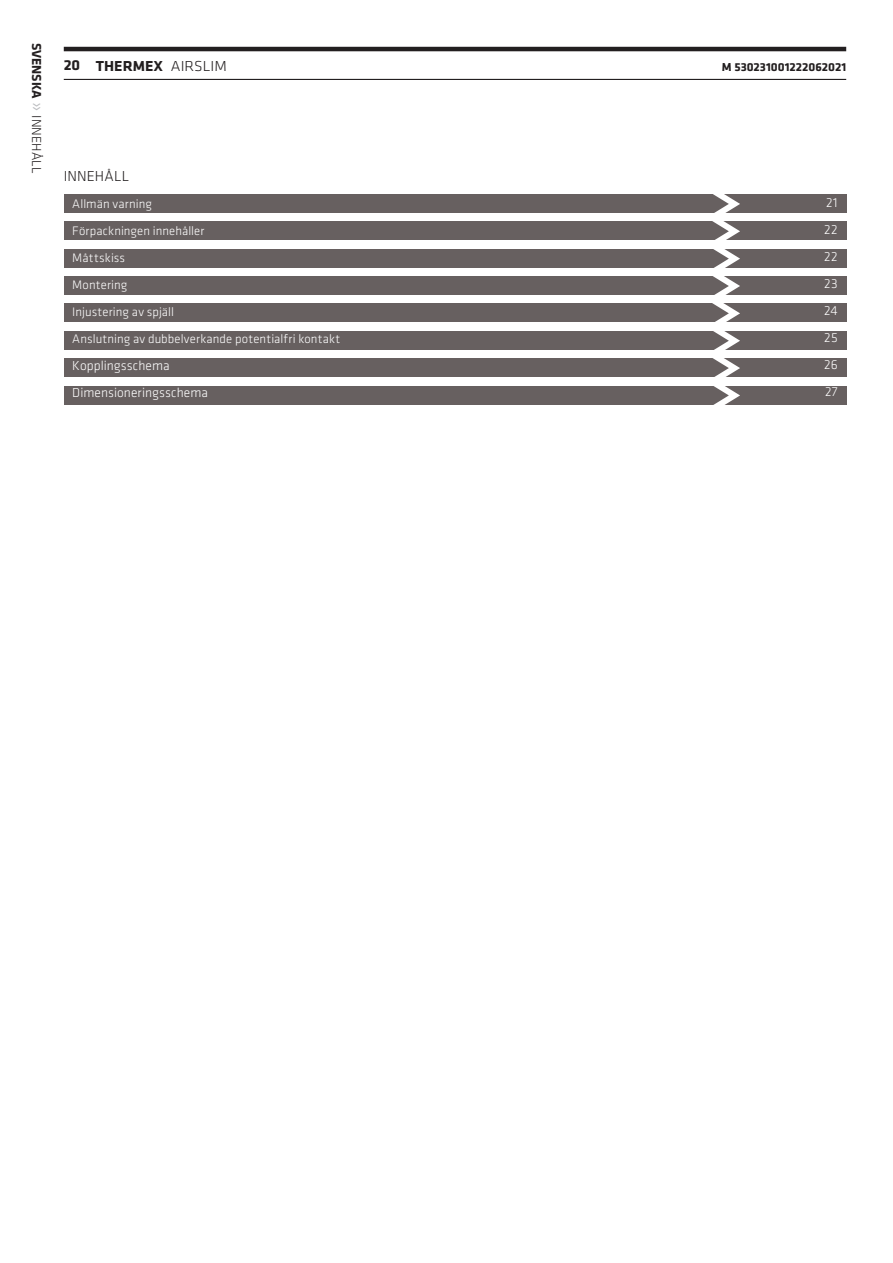
<style>
.page{position:relative;width:893px;height:1263px;background:#fff}
.page>*{position:absolute;margin:0;border:0;box-sizing:border-box;transform-origin:0 0}
.t1{font:700 15px "Klavika";color:#231f20;scale:1.04 1}
.indhold{font:300 15px "Klavika";letter-spacing:.005em;color:#231f20}
.indhold-2{font:300 13.5px "Klavika";letter-spacing:.005em;color:#fff}
.t2{font:300 13.5px "Klavika";color:#231f20}
.indhold-3{font:300 12.75px "Klavika";letter-spacing:.005em;color:#fff}
.t3{font:700 12px "Klavika";color:#231f20;scale:1.04 1}
.s1{font-weight:700}
.s2{font-size:19.65px;color:#bcbdc0}
.s3{font-weight:300}
</style>
<div class="page">
<hr style="left:64px;top:47px;width:782px;height:4px;background:#231f20">
<hr style="left:64px;top:79px;width:782px;height:1px;background:#231f20">
<div style="left:64px;top:304px;width:782px;height:18px;background:#676060"></div>
<svg style="left:711px;top:303px;width:29px;height:19px"></svg>
<div style="left:64px;top:194px;width:782px;height:19px;background:#676060"></div>
<svg style="left:713px;top:194px;width:27px;height:19px"></svg>
<div style="left:64px;top:276px;width:782px;height:19px;background:#676060"></div>
<svg style="left:713px;top:276px;width:27px;height:19px"></svg>
<div style="left:64px;top:249px;width:782px;height:18px;background:#676060"></div>
<svg style="left:711px;top:249px;width:29px;height:19px"></svg>
<div style="left:64px;top:222px;width:782px;height:18px;background:#676060"></div>
<svg style="left:711px;top:221px;width:29px;height:19px"></svg>
<div style="left:64px;top:386px;width:782px;height:18px;background:#676060"></div>
<svg style="left:711px;top:386px;width:29px;height:19px"></svg>
<div style="left:64px;top:358px;width:782px;height:19px;background:#676060"></div>
<svg style="left:712px;top:358px;width:28px;height:19px"></svg>
<div style="left:64px;top:331px;width:782px;height:18px;background:#676060"></div>
<svg style="left:711px;top:331px;width:29px;height:19px"></svg>
<p class="t2" style="left:45px;top:43px;width:132px;rotate:90deg"><span class="s1">SVENSKA</span> <span class="s2">»</span> INNEHÅLL</p>
<p class="t1" style="left:64px;top:55px;width:158px">20 THERMEX <span class="s3">AIRSLIM</span></p>
<p class="t3" style="left:722px;top:58px;width:121px">M 530231001222062021</p>
<p class="indhold" style="left:64px;top:167px;width:67px">INNEHÅLL</p>
<p class="indhold-3" style="left:72px;top:196px;width:81px">Allmän varning</p>
<p class="indhold-3" style="left:72px;top:223px;width:134px">Förpackningen innehåller</p>
<p class="indhold-3" style="left:72px;top:250px;width:54px">Måttskiss</p>
<p class="indhold-3" style="left:72px;top:277px;width:57px">Montering</p>
<p class="indhold-3" style="left:72px;top:304px;width:103px">Injustering av spjäll</p>
<p class="indhold-3" style="left:72px;top:331px;width:269px">Anslutning av dubbelverkande potentialfri kontakt</p>
<p class="indhold-2" style="left:72px;top:358px;width:99px">Kopplingsschema</p>
<p class="indhold-2" style="left:72px;top:385px;width:137px">Dimensioneringsschema</p>
<p class="indhold-2" style="left:826px;top:195px;width:13px">21</p>
<p class="indhold-2" style="left:824px;top:222px;width:15px">22</p>
<p class="indhold-2" style="left:824px;top:249px;width:15px">22</p>
<p class="indhold-2" style="left:824px;top:276px;width:15px">23</p>
<p class="indhold-2" style="left:824px;top:303px;width:15px">24</p>
<p class="indhold-2" style="left:824px;top:330px;width:15px">25</p>
<p class="indhold-2" style="left:824px;top:357px;width:15px">26</p>
<p class="indhold-2" style="left:825px;top:384px;width:14px">27</p>
</div>
